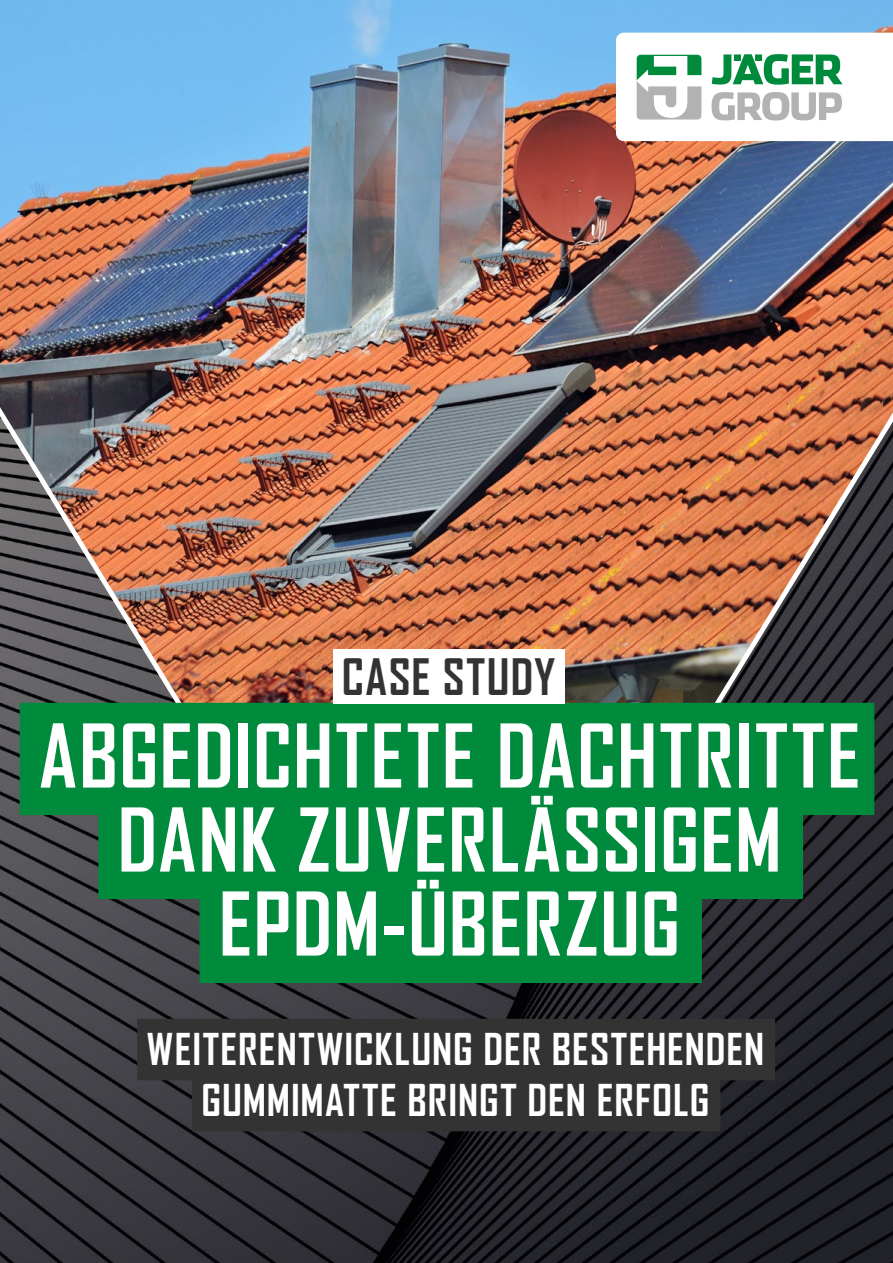
<style>
.page{position:relative;width:893px;height:1263px;background:#fff}
.page>*{position:absolute;margin:0;border:0;box-sizing:border-box;transform-origin:0 0}
.t1{font:700 84px/84px "Agency FB";letter-spacing:.02em;color:#fff;text-align:center}
.t2{font:700 48px "Agency FB";letter-spacing:.03em;color:#333}
.t3{font:700 42px/51px "Agency FB";letter-spacing:.025em;color:#fff;text-align:center}
</style>
<div class="page">
<img style="left:0;top:740px;width:893px;height:523px">
<img style="left:0;top:0;width:893px;height:740px">
<div style="left:137px;top:1019px;width:638px;height:61px;background:#333"></div>
<div style="left:192px;top:1070px;width:528px;height:61px;background:#333"></div>
<div style="left:20px;top:703px;width:854px;height:112px;background:#008a3c"></div>
<div style="left:98px;top:787px;width:705px;height:112px;background:#008a3c"></div>
<div style="left:199px;top:871px;width:503px;height:112px;background:#008a3c"></div>
<svg style="left:616px;top:33px;width:277px;height:108px"></svg>
<div style="left:333px;top:649px;width:231px;height:54px;background:#fff"></div>
<p class="t2" style="left:342px;top:647px;width:215px">CASE STUDY</p>
<h1 class="t1" style="left:39px;top:712px;width:823px">ABGEDICHTETE DACHTRITTE<br>DANK ZUVERLÄSSIGEM<br>EPDM-ÜBERZUG</h1>
<p class="t3" style="left:147px;top:1022px;width:619px">WEITERENTWICKLUNG DER BESTEHENDEN<br>GUMMIMATTE BRINGT DEN ERFOLG</p>
</div>
